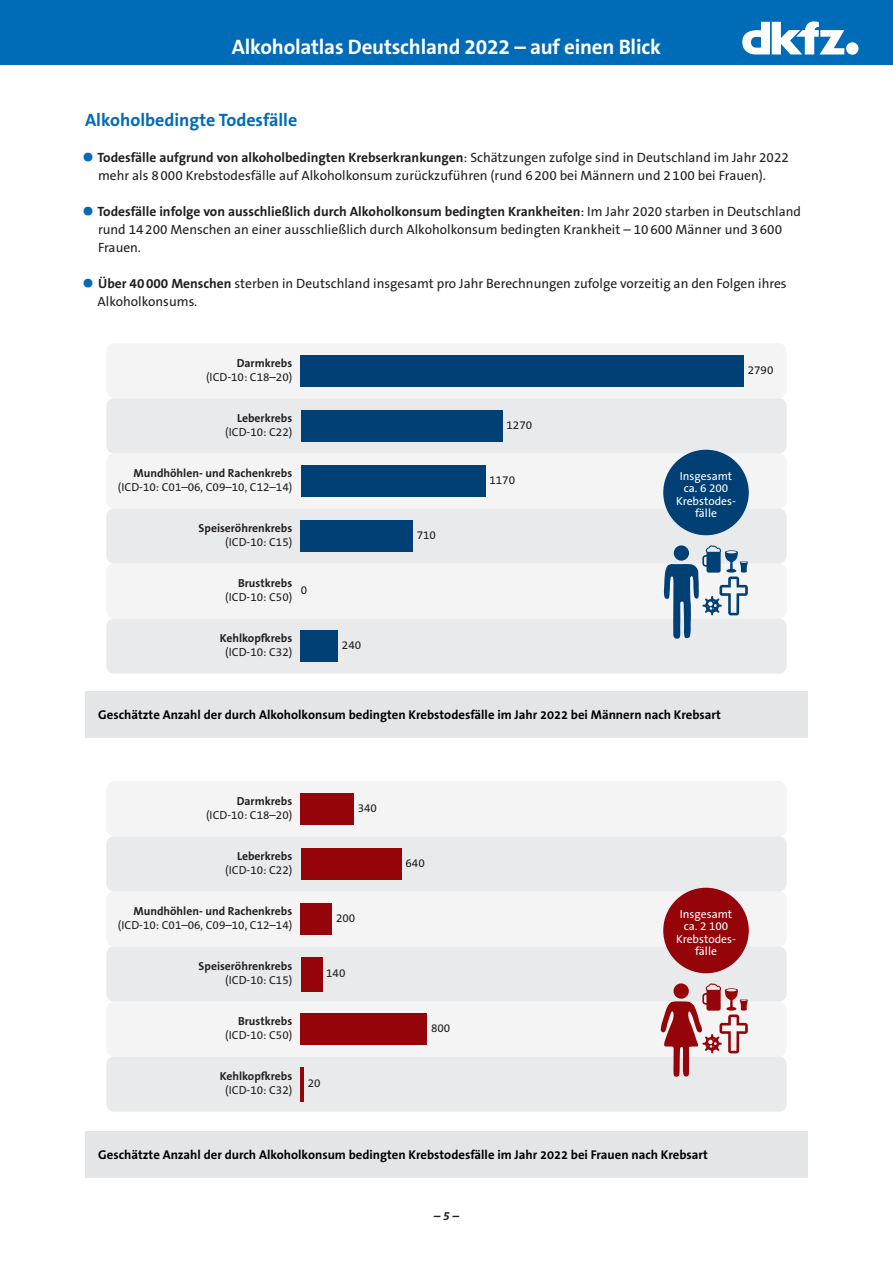
<style>
.page{position:relative;width:893px;height:1263px;background:#fff}
.page>*{position:absolute;margin:0;border:0;box-sizing:border-box;transform-origin:0 0}
.t1{font:700 21px "The Sans B W7";letter-spacing:-.01em;color:#fff}
.Headline_1{font:700 18px "The Sans B W7";color:#006bb6}
.t2{font:13.5px/18px "The Sans B W5 Plain";color:#231f20}
.caption-left{font:700 12.75px "The Sans B W7";color:#000}
.t3{font:italic 700 12px "The Sans B W7";color:#231f20}
.t4{font:11.7px/14px "The Sans B W5 Plain";color:#231f20;text-align:right}
.t5{font:11.7px/12.3px "The Sans B W5 Plain";color:#fff;text-align:center}
.t6{font:700 11.7px/14px "The Sans B W7";color:#231f20;text-align:right}
.s1{font-family:"The Sans B W7";font-weight:700;font-size:30px;color:#006bb6}
.s2{font-family:"The Sans B W7";font-weight:700}
.s3{font-family:"The Sans B W5 Plain";font-weight:400}
</style>
<div class="page">
<div style="left:106px;top:619px;width:681px;height:55px;background:#e4e5e7;border-radius:8px"></div>
<div style="left:106px;top:563px;width:681px;height:56px;background:#f4f4f5;border-radius:8px"></div>
<div style="left:106px;top:508px;width:681px;height:55px;background:#e4e5e7;border-radius:8px"></div>
<div style="left:106px;top:453px;width:681px;height:55px;background:#f4f4f5;border-radius:8px"></div>
<div style="left:106px;top:398px;width:681px;height:55px;background:#e4e5e7;border-radius:8px"></div>
<div style="left:106px;top:343px;width:681px;height:55px;background:#f4f4f5;border-radius:8px"></div>
<div style="left:301px;top:631px;width:37px;height:31px;background:#004075"></div>
<div style="left:301px;top:520px;width:112px;height:31px;background:#004075"></div>
<div style="left:301px;top:465px;width:185px;height:31px;background:#004075"></div>
<div style="left:301px;top:410px;width:202px;height:31px;background:#004075"></div>
<div style="left:301px;top:355px;width:443px;height:31px;background:#004075"></div>
<div style="left:663px;top:450px;width:86px;height:85px;background:#004075;border-radius:50%"></div>
<svg style="left:664px;top:545px;width:84px;height:94px"></svg>
<div style="left:85px;top:691px;width:723px;height:47px;background:#e4e5e7"></div>
<div style="left:106px;top:1057px;width:681px;height:55px;background:#e4e5e7;border-radius:8px"></div>
<div style="left:106px;top:1001px;width:681px;height:56px;background:#f4f4f5;border-radius:8px"></div>
<div style="left:106px;top:946px;width:681px;height:55px;background:#e4e5e7;border-radius:8px"></div>
<div style="left:106px;top:891px;width:681px;height:55px;background:#f4f4f5;border-radius:8px"></div>
<div style="left:106px;top:836px;width:681px;height:55px;background:#e4e5e7;border-radius:8px"></div>
<div style="left:106px;top:781px;width:681px;height:55px;background:#f4f4f5;border-radius:8px"></div>
<hr style="left:301px;top:1067px;width:3px;height:35px;background:#940408">
<div style="left:301px;top:1013px;width:126px;height:32px;background:#940408"></div>
<div style="left:301px;top:956px;width:21px;height:35px;background:#940408"></div>
<div style="left:301px;top:903px;width:31px;height:31px;background:#940408"></div>
<div style="left:301px;top:848px;width:101px;height:31px;background:#940408"></div>
<div style="left:301px;top:793px;width:53px;height:31px;background:#940408"></div>
<div style="left:663px;top:888px;width:86px;height:85px;background:#940408;border-radius:50%"></div>
<svg style="left:661px;top:983px;width:87px;height:94px"></svg>
<div style="left:85px;top:1131px;width:723px;height:47px;background:#e4e5e7"></div>
<div style="left:0;top:0;width:893px;height:64px;background:#006bb6"></div>
<div style="left:846px;top:42px;width:12px;height:13px;background:#fff;border-radius:50%"></div>
<svg style="left:742px;top:21px;width:102px;height:33px"></svg>
<h1 class="t1" style="left:232px;top:33px;width:431px">Alkoholatlas Deutschland 2022 – auf einen Blick</h1>
<p class="Headline_1" style="left:85px;top:108px;width:214px">Alkoholbedingte Todesfälle</p>
<p class="t2" style="left:82px;top:149px;width:709px;text-align:center"><span class="s1">•</span> <span class="s2">Todesfälle aufgrund von alkoholbedingten Krebserkrankungen</span>: Schätzungen zufolge sind in Deutschland im Jahr 2022 mehr als 8000 Krebstodesfälle auf Alkoholkonsum zurückzuführen (rund 6200 bei Männern und 2100 bei Frauen).</p>
<p class="t2" style="left:98px;top:203px;width:705px;text-indent:-16px"><span class="s1">•</span> <span class="s2">Todesfälle infolge von ausschließlich durch Alkoholkonsum bedingten Krankheiten</span>: Im Jahr 2020 starben in Deutschland rund 14200 Menschen an einer ausschließlich durch Alkoholkonsum bedingten Krankheit – 10600 Männer und 3600<br>Frauen.</p>
<p class="t2" style="left:98px;top:275px;width:691px;text-indent:-16px"><span class="s1">•</span> <span class="s2">Über 40000 Menschen</span> sterben in Deutschland insgesamt pro Jahr Berechnungen zufolge vorzeitig an den Folgen ihres<br>Alkoholkonsums.</p>
<p class="t4" style="left:206px;top:356px;width:88px"><span class="s2">Darmkrebs </span>(ICD-10: C18–20)</p>
<p class="t4" style="left:225px;top:411px;width:68px"><span class="s2">Leberkrebs </span>(ICD-10: C22)</p>
<p class="t4" style="left:118px;top:466px;width:176px"><span class="s2">Mundhöhlen- und Rachenkrebs </span>(ICD-10: C01–06, C09–10, C12–14)</p>
<p class="t6" style="left:199px;top:521px;width:95px">Speiseröhrenkrebs <span class="s3">(ICD-10: C15)</span></p>
<p class="t4" style="left:225px;top:576px;width:68px"><span class="s2">Brustkrebs </span>(ICD-10: C50)</p>
<p class="t4" style="left:301px;top:583px;width:8px">0</p>
<p class="t4" style="left:220px;top:631px;width:74px;text-align:center"><span class="s2">Kehlkop rebs </span>(ICD-10: C32)</p>
<p class="t4" style="left:342px;top:638px;width:21px">240</p>
<p class="t4" style="left:417px;top:528px;width:21px">710</p>
<p class="t4" style="left:506px;top:418px;width:27px">1270</p>
<p class="t4" style="left:489px;top:473px;width:27px">1170</p>
<p class="t4" style="left:748px;top:363px;width:27px">2790</p>
<p class="t5" style="left:676px;top:470px;width:61px">Insgesamt ca. 6 200<br>Krebstodes&shy;fälle</p>
<p class="caption-left" style="left:98px;top:707px;width:624px">Geschätzte Anzahl der durch Alkoholkonsum bedingten Krebstodesfälle im Jahr 2022 bei Männern nach Krebsart</p>
<p class="t4" style="left:206px;top:794px;width:88px"><span class="s2">Darmkrebs </span>(ICD-10: C18–20)</p>
<p class="t4" style="left:225px;top:849px;width:68px"><span class="s2">Leberkrebs </span>(ICD-10: C22)</p>
<p class="t4" style="left:118px;top:904px;width:176px"><span class="s2">Mundhöhlen- und Rachenkrebs </span>(ICD-10: C01–06, C09–10, C12–14)</p>
<p class="t6" style="left:199px;top:959px;width:95px">Speiseröhrenkrebs <span class="s3">(ICD-10: C15)</span></p>
<p class="t4" style="left:225px;top:1014px;width:68px"><span class="s2">Brustkrebs </span>(ICD-10: C50)</p>
<p class="t4" style="left:220px;top:1069px;width:74px;text-align:center"><span class="s2">Kehlkop rebs </span>(ICD-10: C32)</p>
<p class="t4" style="left:358px;top:801px;width:21px">340</p>
<p class="t4" style="left:336px;top:911px;width:21px">200</p>
<p class="t4" style="left:326px;top:966px;width:21px">140</p>
<p class="t4" style="left:308px;top:1076px;width:14px">20</p>
<p class="t4" style="left:406px;top:856px;width:21px">640</p>
<p class="t4" style="left:431px;top:1021px;width:21px">800</p>
<p class="t5" style="left:676px;top:908px;width:61px">Insgesamt ca. 2 100<br>Krebstodes&shy;fälle</p>
<p class="caption-left" style="left:98px;top:1147px;width:611px">Geschätzte Anzahl der durch Alkoholkonsum bedingten Krebstodesfälle im Jahr 2022 bei Frauen nach Krebsart</p>
<p class="t3" style="left:434px;top:1209px;width:27px">– 5 –</p>
</div>
